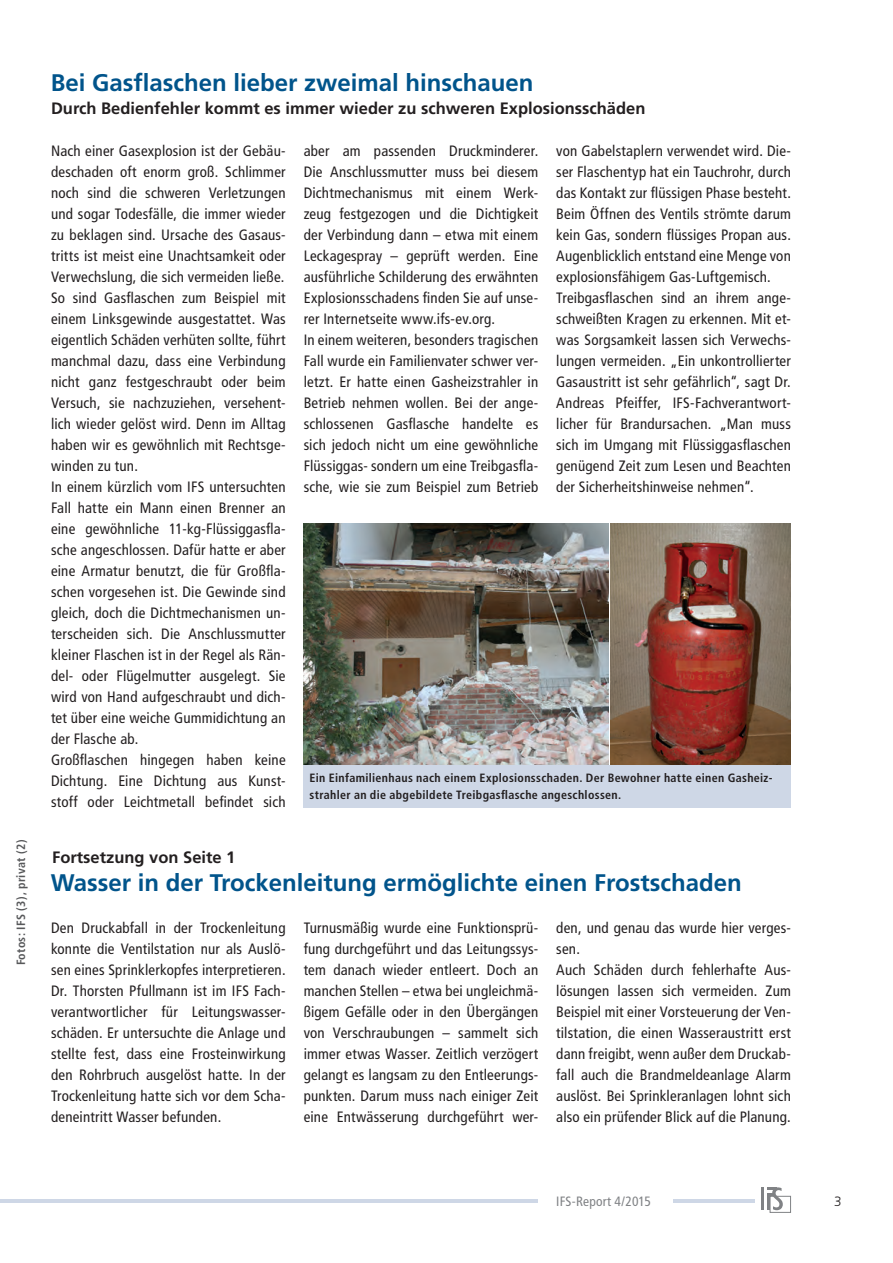
<style>
.page{position:relative;width:893px;height:1263px;background:#fff}
.page>*{position:absolute;margin:0;border:0;box-sizing:border-box;transform-origin:0 0}
.t1{font:700 24px "Frutiger";color:#01548b}
.t2{font:700 16.5px "Frutiger";color:#231f20}
.t3{font:condensed 15px/21px "Frutiger";letter-spacing:.01em;color:#231f20}
.t4{font:condensed 13.5px "Frutiger";letter-spacing:.01em;color:#808285}
.t5{font:300 13.5px "Frutiger";color:#231f20}
.t6{font:700 condensed 12px/16.8px "Frutiger";letter-spacing:.025em;color:#231f20}
.t7{font:700 condensed 12px "Frutiger";letter-spacing:.025em;color:#57585a}
</style>
<div class="page">
<hr style="left:0;top:1200px;width:754px;height:3px;background:#ced7e6">
<hr style="left:761px;top:1187px;width:3px;height:23px;background:#808285">
<svg style="left:767px;top:1187px;width:16px;height:23px"></svg>
<div style="left:770px;top:1196px;width:21px;height:17px;border:1px solid #808285"></div>
<div style="left:538px;top:1192px;width:134px;height:20px;background:#fff"></div>
<img style="left:304px;top:523px;width:305px;height:242px">
<img style="left:611px;top:523px;width:180px;height:242px">
<div style="left:304px;top:765px;width:487px;height:42px;background:#ced7e6"></div>
<p class="t7" style="left:14px;top:965px;width:127px;rotate:-90deg">Fotos: IFS (3), privat (2)</p>
<h1 class="t1" style="left:51px;top:69px;width:484px">Bei Gasflaschen lieber zweimal hinschauen</h1>
<p class="t2" style="left:51px;top:99px;width:596px">Durch Bedienfehler kommt es immer wieder zu schweren Explosionsschäden</p>
<p class="t3" style="left:51px;top:141px;width:236px">Nach einer Gasexplosion ist der Gebäu&shy;deschaden oft enorm groß. Schlimmer noch sind die schweren Verletzungen und sogar Todesfälle, die immer wieder zu beklagen sind. Ursache des Gasaus&shy;tritts ist meist eine Unachtsamkeit oder Verwechslung, die sich vermeiden ließe.<br>So sind Gasflaschen zum Beispiel mit einem Linksgewinde ausgestattet. Was eigentlich Schäden verhüten sollte, führt manchmal dazu, dass eine Verbindung nicht ganz festgeschraubt oder beim Versuch, sie nachzuziehen, versehent&shy;lich wieder gelöst wird. Denn im Alltag haben wir es gewöhnlich mit Rechtsge&shy;winden zu tun.<br>In einem kürzlich vom IFS untersuchten Fall hatte ein Mann einen Brenner an eine gewöhnliche 11-kg-Flüssiggasfla&shy;sche angeschlossen. Dafür hatte er aber eine Armatur benutzt, die für Großfla&shy;schen vorgesehen ist. Die Gewinde sind gleich, doch die Dichtmechanismen un&shy;terscheiden sich. Die Anschlussmutter kleiner Flaschen ist in der Regel als Rän&shy;del- oder Flügelmutter ausgelegt. Sie wird von Hand aufgeschraubt und dich&shy;tet über eine weiche Gummidichtung an der Flasche ab.<br>Großflaschen hingegen haben keine Dichtung. Eine Dichtung aus Kunst&shy;stoff oder Leichtmetall befindet sich</p>
<p class="t2" style="left:52px;top:848px;width:185px">Fortsetzung von Seite 1</p>
<p class="t3" style="left:304px;top:141px;width:236px">aber am passenden Druckminderer.<br>Die Anschlussmutter muss bei diesem Dichtmechanismus mit einem Werk&shy;zeug festgezogen und die Dichtigkeit der Verbindung dann – etwa mit einem Leckagespray – geprüft werden. Eine ausführliche Schilderung des erwähnten Explosionsschadens finden Sie auf unse&shy;rer Internetseite www.ifs-ev.org.<br>In einem weiteren, besonders tragischen Fall wurde ein Familienvater schwer ver&shy;letzt. Er hatte einen Gasheizstrahler in Betrieb nehmen wollen. Bei der ange&shy;schlossenen Gasflasche handelte es sich jedoch nicht um eine gewöhnliche Flüssiggas- sondern um eine Treibgasfla&shy;sche, wie sie zum Beispiel zum Betrieb</p>
<p class="t3" style="left:556px;top:141px;width:236px">von Gabelstaplern verwendet wird. Die&shy;ser Flaschentyp hat ein Tauchrohr, durch das Kontakt zur flüssigen Phase besteht.<br>Beim Öffnen des Ventils strömte darum kein Gas, sondern flüssiges Propan aus.<br>Augenblicklich entstand eine Menge von explosionsfähigem Gas-Luftgemisch.<br>Treibgasflaschen sind an ihrem ange&shy;schweißten Kragen zu erkennen. Mit et&shy;was Sorgsamkeit lassen sich Verwechs&shy;lungen vermeiden. „Ein unkontrollierter Gasaustritt ist sehr gefährlich“, sagt Dr.<br>Andreas Pfeiffer, IFS-Fachverantwort&shy;licher für Brandursachen. „Man muss sich im Umgang mit Flüssiggasflaschen genügend Zeit zum Lesen und Beachten der Sicherheitshinweise nehmen“.</p>
<p class="t6" style="left:310px;top:769px;width:464px">Ein Einfamilienhaus nach einem Explosionsschaden. Der Bewohner hatte einen Gasheiz&shy;strahler an die abgebildete Treibgasflasche angeschlossen.</p>
<h1 class="t1" style="left:51px;top:869px;width:692px">Wasser in der Trockenleitung ermöglichte einen Frostschaden</h1>
<p class="t3" style="left:51px;top:918px;width:236px;text-align:justify">Den Druckabfall in der Trockenleitung konnte die Ventilstation nur als Auslö&shy;sen eines Sprinklerkopfes interpretieren.<br>Dr. Thorsten Pfullmann ist im IFS Fach&shy;verantwortlicher für Leitungswasser&shy;schäden. Er untersuchte die Anlage und stellte fest, dass eine Frosteinwirkung den Rohrbruch ausgelöst hatte. In der Trockenleitung hatte sich vor dem Scha&shy;deneintritt Wasser befunden.</p>
<p class="t3" style="left:304px;top:918px;width:236px;text-align:justify">Turnusmäßig wurde eine Funktionsprü&shy;fung durchgeführt und das Leitungssys&shy;tem danach wieder entleert. Doch an manchen Stellen – etwa bei ungleichmä&shy;ßigem Gefälle oder in den Übergängen von Verschraubungen – sammelt sich immer etwas Wasser. Zeitlich verzögert gelangt es langsam zu den Entleerungs&shy;punkten. Darum muss nach einiger Zeit eine Entwässerung durchgeführt wer-</p>
<p class="t3" style="left:556px;top:918px;width:236px">den, und genau das wurde hier verges&shy;sen.<br>Auch Schäden durch fehlerhafte Aus&shy;lösungen lassen sich vermeiden. Zum Beispiel mit einer Vorsteuerung der Ven&shy;tilstation, die einen Wasseraustritt erst dann freigibt, wenn außer dem Druckab&shy;fall auch die Brandmeldeanlage Alarm auslöst. Bei Sprinkleranlagen lohnt sich also ein prüfender Blick auf die Planung.</p>
<p class="t4" style="left:556px;top:1194px;width:96px">IFS-Report 4/2015</p>
<p class="t5" style="left:834px;top:1194px;width:9px">3</p>
</div>
